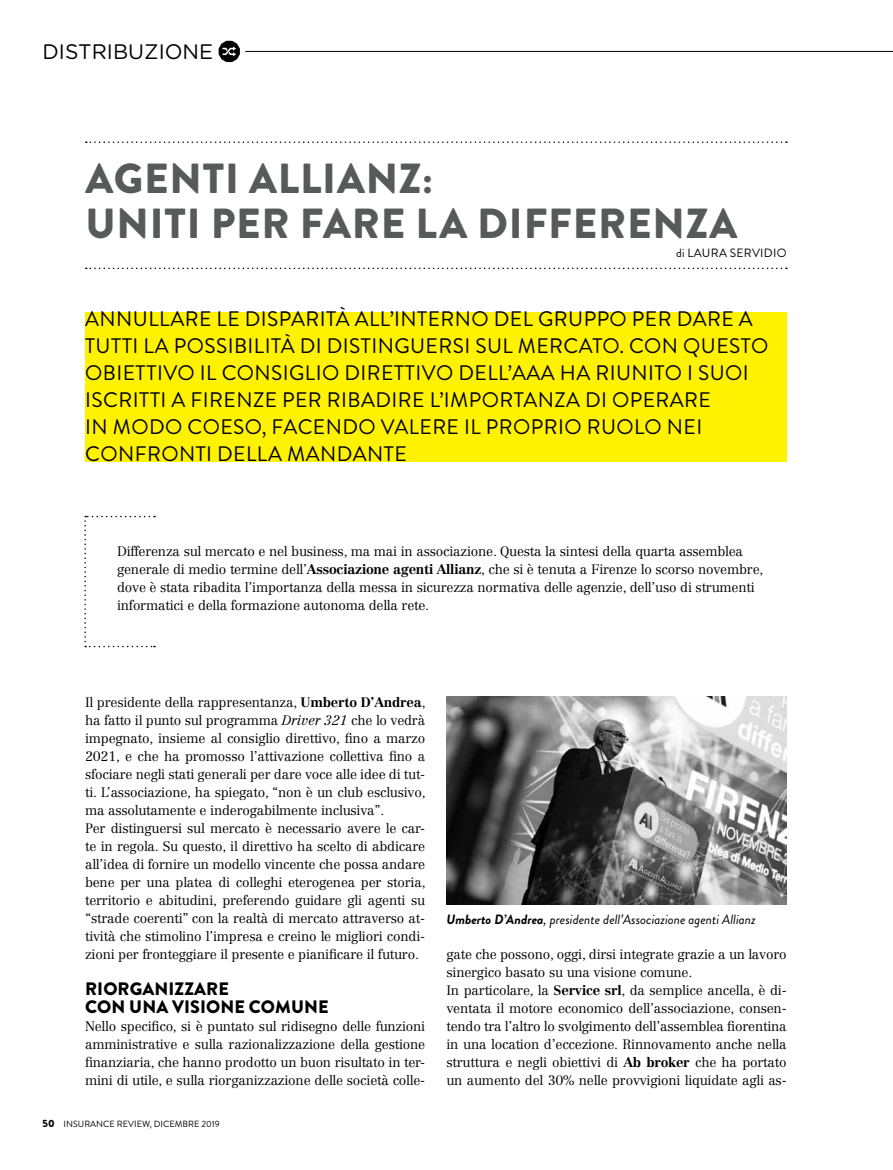
<style>
.page{position:relative;width:893px;height:1170px;background:#fff}
.page>*{position:absolute;margin:0;border:0;box-sizing:border-box;transform-origin:0 0}
.t1{font:900 42px/45px "Brandon Grotesque";letter-spacing:.02em;color:#58595b}
.t2{font:21px/27px "Brandon Grotesque";letter-spacing:.02em;color:#000}
.t3{font:21px "Gotham Rounded";color:#000}
.t4{font:900 18px/18px "Brandon Grotesque";letter-spacing:.005em;color:#000}
.t5{font:300 13.5px/18px "Centennial LT Std";letter-spacing:-.015em;color:#000}
.t6{font:italic 13.5px "Brandon Grotesque";color:#000}
.t7{font:12px "Brandon Grotesque";letter-spacing:.02em;color:#000}
.t8{font:9px "Brandon Grotesque";color:#000}
.s1{font-weight:700}
.s2{font-style:italic}
.s3{font-weight:900;font-size:10.5px}
</style>
<div class="page">
<svg style="left:219px;top:41px;width:21px;height:21px"></svg>
<hr style="left:245px;top:51px;width:648px;height:1px;background:#000">
<div style="left:85px;top:311px;width:702px;height:150px;background:#fff200"></div>
<svg style="left:86px;top:267px;width:701px;height:2px"></svg>
<svg style="left:86px;top:141px;width:701px;height:2px"></svg>
<svg style="left:84px;top:515px;width:71px;height:132px"></svg>
<img style="left:447px;top:696px;width:340px;height:208px">
<h2 class="t3" style="left:43px;top:37px;width:172px">DISTRIBUZIONE</h2>
<h1 class="t1" style="left:85px;top:156px;width:653px">AGENTI ALLIANZ:<br>UNITI PER FARE LA DIFFERENZA</h1>
<p class="t7" style="left:676px;top:244px;width:112px">di LAURA SERVIDIO</p>
<p class="t2" style="left:85px;top:306px;width:685px">ANNULLARE LE DISPARITÀ ALL’INTERNO DEL GRUPPO PER DARE A TUTTI LA POSSIBILITÀ DI DISTINGUERSI SUL MERCATO. CON QUESTO OBIETTIVO IL CONSIGLIO DIRETTIVO DELL’AAA HA RIUNITO I SUOI ISCRITTI A FIRENZE PER RIBADIRE L’IMPORTANZA DI OPERARE<br>IN MODO COESO, FACENDO VALERE IL PROPRIO RUOLO NEI CONFRONTI DELLA MANDANTE</p>
<p class="t5" style="left:117px;top:542px;width:648px">Differenza sul mercato e nel business, ma mai in associazione. Questa la sintesi della quarta assemblea generale di medio termine dell’<span class="s1">Associazione agenti Allianz</span>, che si è tenuta a Firenze lo scorso novembre, dove è stata ribadita l’importanza della messa in sicurezza normativa delle agenzie, dell’uso di strumenti informatici e della formazione autonoma della rete.</p>
<p class="t5" style="left:85px;top:693px;width:342px">Il presidente della rappresentanza, <span class="s1">Umberto D’Andrea</span>, ha fatto il punto sul programma <span class="s2">Driver 321</span> che lo vedrà impegnato, insieme al consiglio direttivo, fino a marzo 2021, e che ha promosso l’attivazione collettiva fino a sfociare negli stati generali per dare voce alle idee di tut&shy;ti. L’associazione, ha spiegato, “non è un club esclusivo, ma assolutamente e inderogabilmente inclusiva”.<br>Per distinguersi sul mercato è necessario avere le car&shy;te in regola. Su questo, il direttivo ha scelto di abdicare all’idea di fornire un modello vincente che possa andare bene per una platea di colleghi eterogenea per storia, territorio e abitudini, preferendo guidare gli agenti su “strade coerenti” con la realtà di mercato attraverso at&shy;tività che stimolino l’impresa e creino le migliori condi&shy;zioni per fronteggiare il presente e pianificare il futuro.</p>
<h3 class="t4" style="left:85px;top:979px;width:245px">RIORGANIZZARE<br>CON UNA VISIONE COMUNE</h3>
<p class="t5" style="left:85px;top:1017px;width:342px;text-align:justify">Nello specifico, si è puntato sul ridisegno delle funzioni amministrative e sulla razionalizzazione della gestione finanziaria, che hanno prodotto un buon risultato in ter&shy;mini di utile, e sulla riorganizzazione delle società colle-</p>
<p class="t8" style="left:43px;top:1117px;width:179px"><span class="s3">50</span> INSURANCE REVIEW, DICEMBRE 2019</p>
<p class="t6" style="left:447px;top:910px;width:311px"><span class="s1">Umberto D’Andrea</span>, presidente dell’Associazione agenti Allianz</p>
<p class="t5" style="left:446px;top:945px;width:342px">gate che possono, oggi, dirsi integrate grazie a un lavoro sinergico basato su una visione comune.<br>In particolare, la <span class="s1">Service srl</span>, da semplice ancella, è di&shy;ventata il motore economico dell’associazione, consen&shy;tendo tra l’altro lo svolgimento dell’assemblea fiorentina in una location d’eccezione. Rinnovamento anche nella struttura e negli obiettivi di <span class="s1">Ab broker</span> che ha portato un aumento del 30% nelle provvigioni liquidate agli as-</p>
</div>
